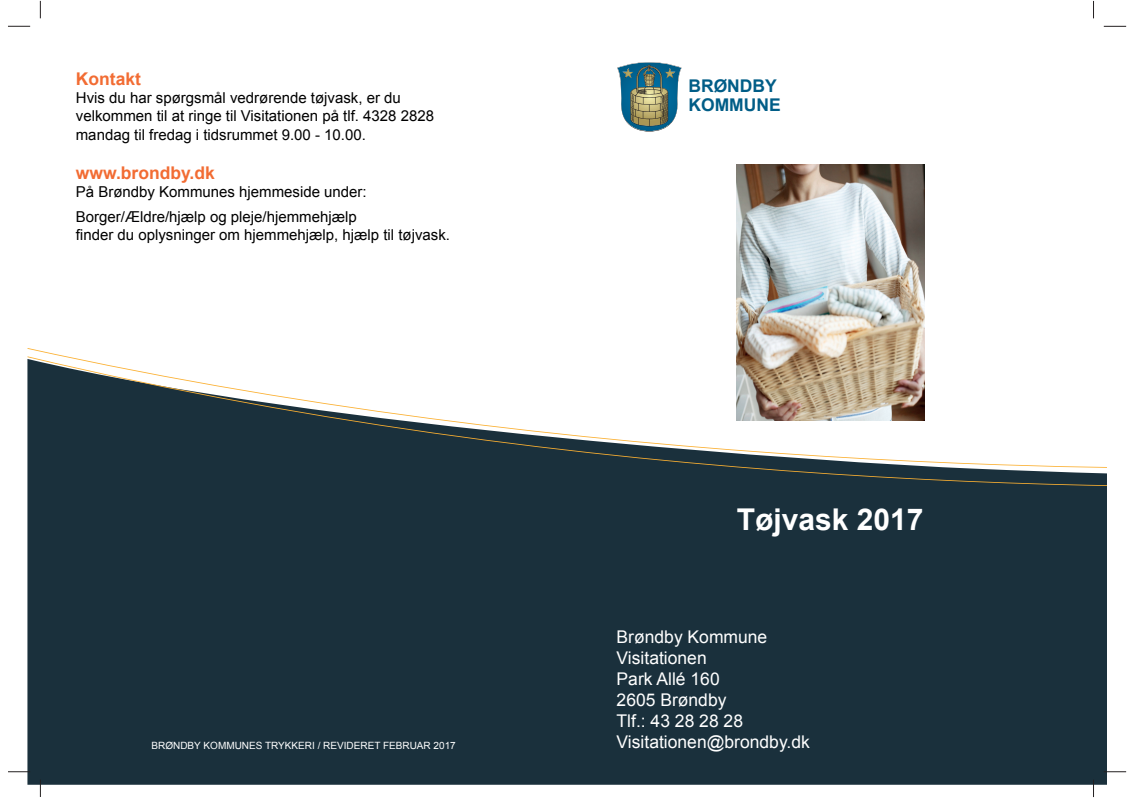
<style>
.page{position:relative;width:1134px;height:798px;background:#fff}
.page>*{position:absolute;margin:0;border:0;box-sizing:border-box;transform-origin:0 0}
.t1{font:700 30px "Arial";color:#fff}
.t2{font:17.5px/21px "Arial";color:#fff}
.t3{font:700 17.5px "Arial";color:#f26c33}
.t4{font:700 17.5px/18.8px "Arial";color:#005d87}
.t5{font:15px/18px "Arial";color:#000001}
.t6{font:10px "Arial";color:#fff}
</style>
<div class="page">
<div style="left:27px;top:496px;width:1079px;height:288px;background:#1a303c"></div>
<div style="left:27px;top:476px;width:1079px;height:20px;background:#1a303c"></div>
<svg style="left:27px;top:348px;width:1079px;height:128px"></svg>
<svg style="left:8px;top:26px;width:22px;height:1px"></svg>
<svg style="left:40px;top:1px;width:1px;height:17px"></svg>
<svg style="left:1104px;top:26px;width:22px;height:1px"></svg>
<svg style="left:1093px;top:1px;width:1px;height:17px"></svg>
<svg style="left:1104px;top:771px;width:22px;height:1px"></svg>
<svg style="left:1093px;top:779px;width:1px;height:17px"></svg>
<svg style="left:8px;top:771px;width:22px;height:1px"></svg>
<svg style="left:40px;top:779px;width:1px;height:17px"></svg>
<svg style="left:617px;top:62px;width:64px;height:69px"></svg>
<img style="left:736px;top:164px;width:188px;height:256px">
<p class="t3" style="left:76px;top:68px;width:67px">Kontakt</p>
<p class="t5" style="left:76px;top:89px;width:360px">Hvis du har spørgsmål vedrørende tøjvask, er du velkommen til at ringe til Visitationen på tlf. 4328 2828 mandag til fredag i tidsrummet 9.00 - 10.00.</p>
<p class="t3" style="left:76px;top:161px;width:141px">www.brondby.dk</p>
<p class="t5" style="left:76px;top:179px;width:292px;line-height:25.1px">På Brøndby Kommunes hjemmeside under:<br>Borger/Ældre/hjælp og pleje/hjemmehjælp</p>
<p class="t5" style="left:76px;top:225px;width:376px">finder du oplysninger om hjemmehjælp, hjælp til tøjvask.</p>
<p class="t6" style="left:151px;top:739px;width:306px">BRØNDBY KOMMUNES TRYKKERI / REVIDERET FEBRUAR 2017</p>
<p class="t4" style="left:688px;top:77px;width:94px">BRØNDBY<br>KOMMUNE</p>
<h1 class="t1" style="left:737px;top:499px;width:188px">Tøjvask 2017</h1>
<p class="t2" style="left:617px;top:626px;width:195px">Brøndby Kommune<br>Visitationen<br>Park Allé 160<br>2605 Brøndby<br>Tlf.: 43 28 28 28<br>Visitationen@brondby.dk</p>
</div>
